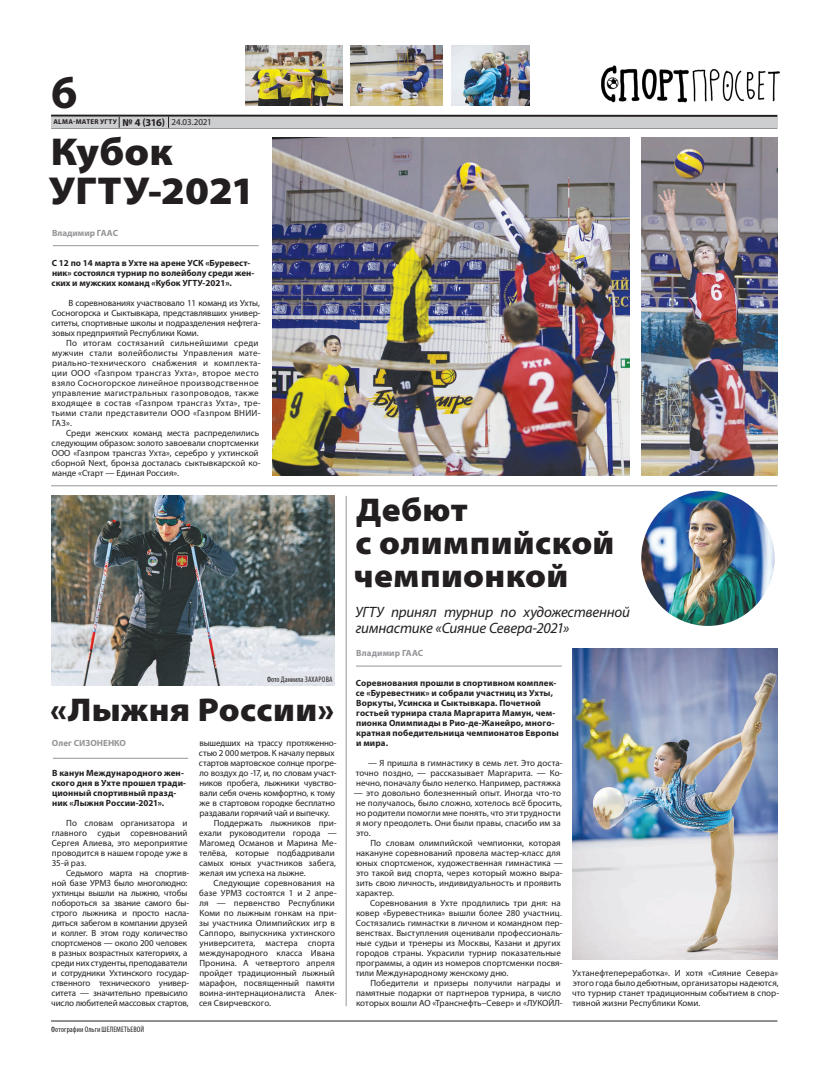
<style>
.page{position:relative;width:820px;height:1078px;background:#fff}
.page>*{position:absolute;margin:0;border:0;box-sizing:border-box;transform-origin:0 0}
.t1{font:700 47.4px "Myriad Pro";color:#231f20}
.t2{font:900 semi-expanded 39px/39px "Myriad Pro";letter-spacing:.005em;color:#231f20}
.t3{font:900 semi-expanded 33px/33px "Myriad Pro";letter-spacing:.01em;color:#231f20}
.t4{font:italic 15px/16px "Myriad Pro";letter-spacing:-.015em;color:#231f20}
.t5{font:9px/10px "Myriad Pro";color:#231f20}
.t6{font:700 9px/10px "Myriad Pro";letter-spacing:.01em;color:#231f20}
.t7{font:9px/10px "Myriad Pro";letter-spacing:.03em;color:#231f20}
.t8{font:700 9px "Myriad Pro";letter-spacing:.005em;color:#939598}
.t9{font:9px "Myriad Pro";letter-spacing:-.02em;color:#231f20}
.t10{font:condensed 8px "Myriad Pro";letter-spacing:.01em;color:#231f20}
.t11{font:700 7px "Myriad Pro";letter-spacing:.04em;color:#231f20}
.s1{font-size:10.5px}
.s2{font-weight:400;font-size:9px}
</style>
<div class="page">
<hr style="left:51px;top:128px;width:726px;height:1px;background:#231f20">
<hr style="left:51px;top:115px;width:726px;height:2px;background:#231f20">
<div style="left:51px;top:117px;width:726px;height:11px;background:#cdced0"></div>
<svg style="left:168px;top:116px;width:1px;height:12px"></svg>
<hr style="left:51px;top:1020px;width:726px;height:1px;background:#231f20">
<img style="left:601px;top:65px;width:179px;height:37px">
<img style="left:245px;top:45px;width:97px;height:61px">
<img style="left:350px;top:45px;width:92px;height:61px">
<img style="left:451px;top:45px;width:78px;height:60px">
<img style="left:272px;top:138px;width:357px;height:337px">
<img style="left:641px;top:138px;width:136px;height:337px">
<hr style="left:51px;top:485px;width:726px;height:1px;background:#939598">
<img style="left:52px;top:495px;width:282px;height:190px">
<hr style="left:346px;top:495px;width:1px;height:510px;background:#939598">
<img style="left:572px;top:648px;width:205px;height:311px">
<img style="left:641px;top:490px;width:133px;height:135px">
<hr style="left:53px;top:245px;width:205px;height:1px;background:#939598">
<hr style="left:53px;top:758px;width:135px;height:1px;background:#939598">
<hr style="left:356px;top:665px;width:205px;height:1px;background:#939598">
<h1 class="t1" style="left:51px;top:61px;width:28px">6</h1>
<p class="t11" style="left:53px;top:117px;width:160px">ALMA-MATER УГТУ <span class="s1">№ 4 (316)</span> <span class="s2">24.03.2021</span></p>
<h2 class="t2" style="left:48px;top:132px;width:208px">Кубок<br>УГТУ-2021</h2>
<p class="t8" style="left:52px;top:227px;width:67px">Владимир ГААС</p>
<p class="t6" style="left:52px;top:257px;width:204px">С 12 по 14 марта в Ухте на арене УСК «Буревест&shy;ник» состоялся турнир по волейболу среди жен&shy;ских и мужских команд «Кубок УГТУ-2021».</p>
<p class="t5" style="left:52px;top:297px;width:210px;text-align:justify;text-indent:17px">В соревнованиях участвовало 11 команд из Ухты, Сосногорска и Сыктывкара, представлявших универ&shy;ситеты, спортивные школы и подразделения нефтега&shy;зовых предприятий Республики Коми.</p>
<p class="t7" style="left:52px;top:337px;width:210px;text-indent:15px">По итогам состязаний сильнейшими среди мужчин стали волейболисты Управления мате&shy;риально-технического снабжения и комплекта&shy;ции ООО «Газпром трансгаз Ухта», второе место взяло Сосногорское линейное производственное управление магистральных газопроводов, также входящее в состав «Газпром трансгаз Ухта», тре&shy;тьими стали представители ООО «Газпром ВНИИ-ГАЗ».</p>
<p class="t5" style="left:52px;top:427px;width:210px;text-indent:14px">Среди женских команд места распределились следующим образом: золото завоевали спортсменки ООО «Газпром трансгаз Ухта», серебро у ухтинской сборной Next, бронза досталась сыктывкарской ко&shy;манде «Старт — Единая Россия».</p>
<p class="t10" style="left:267px;top:674px;width:67px">Фото Даниила ЗАХАРОВА</p>
<h3 class="t3" style="left:50px;top:693px;width:286px">«Лыжня России»</h3>
<p class="t8" style="left:52px;top:736px;width:76px">Олег СИЗОНЕНКО</p>
<p class="t6" style="left:52px;top:767px;width:136px">В канун Международного жен&shy;ского дня в Ухте прошел тради&shy;ционный спортивный празд&shy;ник «Лыжня России-2021».</p>
<p class="t5" style="left:52px;top:817px;width:137px;text-align:justify;text-indent:14px">По словам организатора и главного судьи соревнований Сергея Алиева, это мероприятие проводится в нашем городе уже в 35-й раз.</p>
<p class="t5" style="left:51px;top:867px;width:139px;text-indent:15px">Седьмого марта на спортив&shy;ной базе УРМЗ было многолюдно: ухтинцы вышли на лыжню, чтобы побороться за звание самого бы&shy;строго лыжника и просто насла&shy;диться забегом в компании друзей и коллег. В этом году количество спортсменов — около 200 человек в разных возрастных категориях, а среди них студенты, преподаватели и сотрудники Ухтинского государ&shy;ственного технического универ&shy;ситета — значительно превысило число любителей массовых стартов,</p>
<p class="t10" style="left:51px;top:1024px;width:94px">Фотографии Ольги ШЕЛЕМЕТЬЕВОЙ</p>
<p class="t5" style="left:199px;top:737px;width:139px">вышедших на трассу протяженно-</p>
<p class="t5" style="left:199px;top:747px;width:137px">стью 2 000 метров. К началу первых</p>
<p class="t5" style="left:199px;top:757px;width:139px">стартов мартовское солнце прогре-</p>
<p class="t5" style="left:199px;top:767px;width:139px">ло воздух до -17, и, по словам участ-</p>
<p class="t5" style="left:199px;top:777px;width:139px">ников пробега, лыжники чувство-</p>
<p class="t5" style="left:199px;top:787px;width:137px">вали себя очень комфортно, к тому</p>
<p class="t5" style="left:199px;top:797px;width:137px">же в стартовом городке бесплатно</p>
<p class="t9" style="left:199px;top:807px;width:131px">раздавали горячий чай и выпечку.</p>
<p class="t5" style="left:214px;top:817px;width:124px">Поддержать лыжников при-</p>
<p class="t5" style="left:199px;top:827px;width:139px">ехали руководители города —</p>
<p class="t5" style="left:199px;top:837px;width:139px">Магомед Османов и Марина Ме-</p>
<p class="t5" style="left:199px;top:847px;width:137px">телёва, которые подбадривали</p>
<p class="t5" style="left:199px;top:857px;width:139px">самых юных участников забега,</p>
<p class="t5" style="left:199px;top:867px;width:108px">желая им успеха на лыжне.</p>
<p class="t5" style="left:213px;top:877px;width:123px">Следующие соревнования на</p>
<p class="t5" style="left:199px;top:887px;width:139px">базе УРМЗ состоятся 1 и 2 апре-</p>
<p class="t5" style="left:199px;top:897px;width:137px">ля — первенство Республики</p>
<p class="t5" style="left:199px;top:907px;width:139px">Коми по лыжным гонкам на при-</p>
<p class="t5" style="left:199px;top:917px;width:137px">зы участника Олимпийских игр в</p>
<p class="t5" style="left:199px;top:927px;width:137px">Саппоро, выпускника ухтинского</p>
<p class="t5" style="left:199px;top:937px;width:137px">университета, мастера спорта</p>
<p class="t5" style="left:199px;top:947px;width:137px">международного класса Ивана</p>
<p class="t5" style="left:199px;top:957px;width:137px">Пронина. А четвертого апреля</p>
<p class="t5" style="left:199px;top:967px;width:137px">пройдет традиционный лыжный</p>
<p class="t5" style="left:199px;top:977px;width:137px">марафон, посвященный памяти</p>
<p class="t5" style="left:199px;top:987px;width:139px">воина-интернационалиста Алек-</p>
<p class="t5" style="left:199px;top:997px;width:73px">сея Свирчевского.</p>
<h3 class="t3" style="left:353px;top:493px;width:262px">Дебют<br>с олимпийской чемпионкой</h3>
<h3 class="t4" style="left:355px;top:603px;width:276px">УГТУ принял турнир по художественной гимнастике «Сияние Севера-2021»</h3>
<p class="t8" style="left:356px;top:647px;width:68px">Владимир ГААС</p>
<p class="t6" style="left:355px;top:677px;width:204px">Соревнования прошли в спортивном комплек&shy;се «Буревестник» и собрали участниц из Ухты, Воркуты, Усинска и Сыктывкара. Почетной гостьей турнира стала Маргарита Мамун, чем&shy;пионка Олимпиады в Рио-де-Жанейро, много&shy;кратная победительница чемпионатов Европы и мира.</p>
<p class="t5" style="left:355px;top:757px;width:208px;text-align:justify;text-indent:12px">— Я пришла в гимнастику в семь лет. Это доста&shy;точно поздно, — рассказывает Маргарита. — Ко&shy;нечно, поначалу было нелегко. Например, растяжка</p>
<p class="t5" style="left:354px;top:787px;width:210px">— это довольно болезненный опыт. Иногда что-то не получалось, было сложно, хотелось всё бросить, но родители помогли мне понять, что эти трудности я могу преодолеть. Они были правы, спасибо им за это.</p>
<p class="t5" style="left:356px;top:837px;width:208px;text-indent:14px">По словам олимпийской чемпионки, которая накануне соревнований провела мастер-класс для юных спортсменок, художественная гимнастика — это такой вид спорта, через который можно выра&shy;зить свою личность, индивидуальность и проявить характер.</p>
<p class="t5" style="left:355px;top:897px;width:208px;text-indent:14px">Соревнования в Ухте продлились три дня: на ковер «Буревестника» вышли более 280 участниц.<br>Состязались гимнастки в личном и командном пер&shy;венствах. Выступления оценивали профессиональ&shy;ные судьи и тренеры из Москвы, Казани и других городов страны. Украсили турнир показательные программы, а один из номеров спортсменки посвя&shy;тили Международному женскому дню.</p>
<p class="t5" style="left:356px;top:977px;width:208px;text-indent:14px">Победители и призеры получили награды и памятные подарки от партнеров турнира, в число которых вошли АО «Транснефть–Север» и «ЛУКОЙЛ-</p>
<p class="t5" style="left:572px;top:967px;width:209px">Ухтанефтепереработка». И хотя «Сияние Севера» этого года было дебютным, организаторы надеются, что турнир станет традиционным событием в спор&shy;тивной жизни Республики Коми.</p>
</div>
